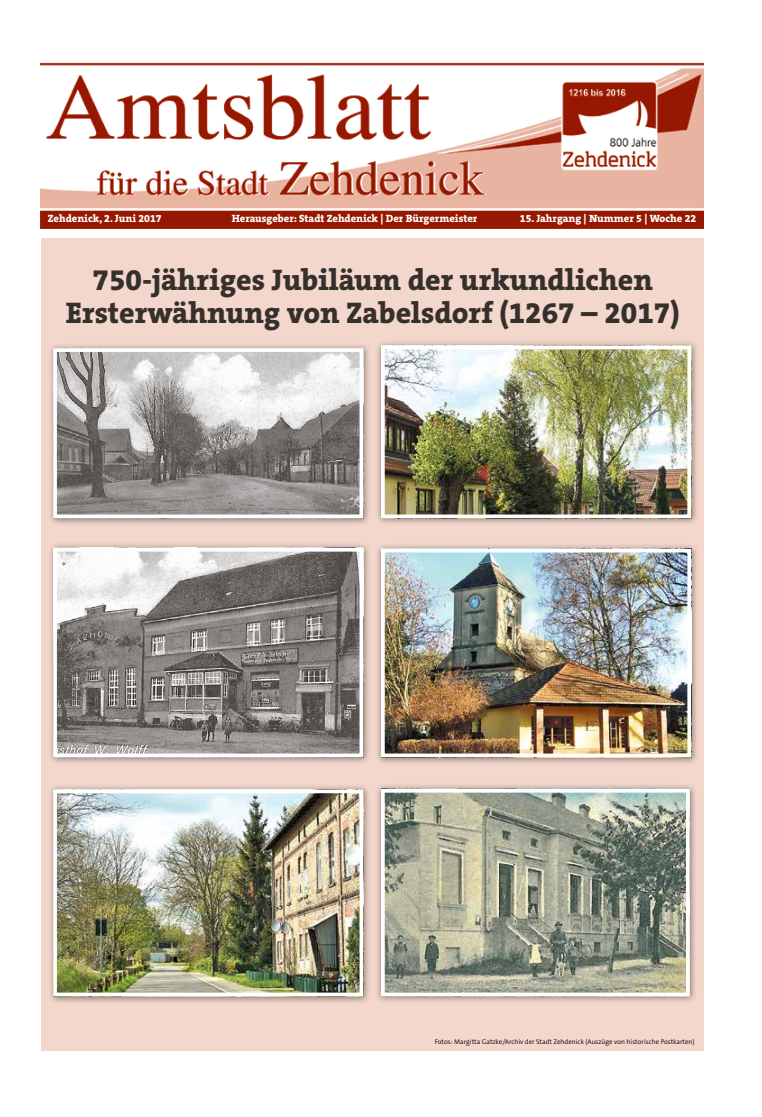
<style>
.page{position:relative;width:762px;height:1117px;background:#fff}
.page>*{position:absolute;margin:0;border:0;box-sizing:border-box;transform-origin:0 0}
.t1{font:800 30px/32.5px "The Serif B W8";color:#36302d;text-align:center}
.t2{font:800 10.62px "The Serif B W8";color:#fff}
.t3{font:300 6.88px "The Sans B W4";color:#000}
</style>
<div class="page">
<img style="left:41px;top:62px;width:662px;height:166px">
<div style="left:41px;top:238px;width:662px;height:812px;background:#f4d7cc"></div>
<div style="left:47px;top:342px;width:324px;height:184px;background:#000;opacity:.45"></div>
<img style="left:58px;top:353px;width:300px;height:160px">
<div style="left:53px;top:348px;width:310px;height:170px;border:4px solid #fff"></div>
<div style="left:375px;top:340px;width:324px;height:186px;background:#000;opacity:.45"></div>
<img style="left:386px;top:350px;width:300px;height:163px">
<div style="left:381px;top:345px;width:310px;height:173px;border:4px solid #fff"></div>
<div style="left:47px;top:542px;width:324px;height:223px;background:#000;opacity:.45"></div>
<img style="left:58px;top:552px;width:300px;height:200px">
<div style="left:53px;top:547px;width:310px;height:210px;border:4px solid #fff"></div>
<div style="left:375px;top:782px;width:322px;height:221px;background:#000;opacity:.45"></div>
<img style="left:386px;top:793px;width:299px;height:198px">
<div style="left:381px;top:788px;width:309px;height:208px;border:4px solid #fff"></div>
<div style="left:375px;top:543px;width:324px;height:222px;background:#000;opacity:.45"></div>
<img style="left:386px;top:553px;width:300px;height:199px">
<div style="left:381px;top:548px;width:310px;height:209px;border:4px solid #fff"></div>
<div style="left:47px;top:783px;width:324px;height:221px;background:#000;opacity:.45"></div>
<img style="left:58px;top:794px;width:300px;height:197px">
<div style="left:53px;top:789px;width:310px;height:207px;border:4px solid #fff"></div>
<p class="t2" style="left:48px;top:211px;width:115px">Zehdenick, 2. Juni 2017</p>
<p class="t2" style="left:232px;top:211px;width:247px">Herausgeber: Stadt Zehdenick | Der Bürgermeister</p>
<p class="t2" style="left:520px;top:211px;width:178px">15. Jahrgang | Nummer 5 | Woche 22</p>
<h1 class="t1" style="left:66px;top:264px;width:615px">750-jähriges Jubiläum der urkundlichen<br>Ersterwähnung von Zabelsdorf (1267 – 2017)</h1>
<p class="t3" style="left:435px;top:1036px;width:261px">Fotos: Margitta Gatzke/Archiv der Stadt Zehdenick (Auszüge von historische Postkarten)</p>
</div>
